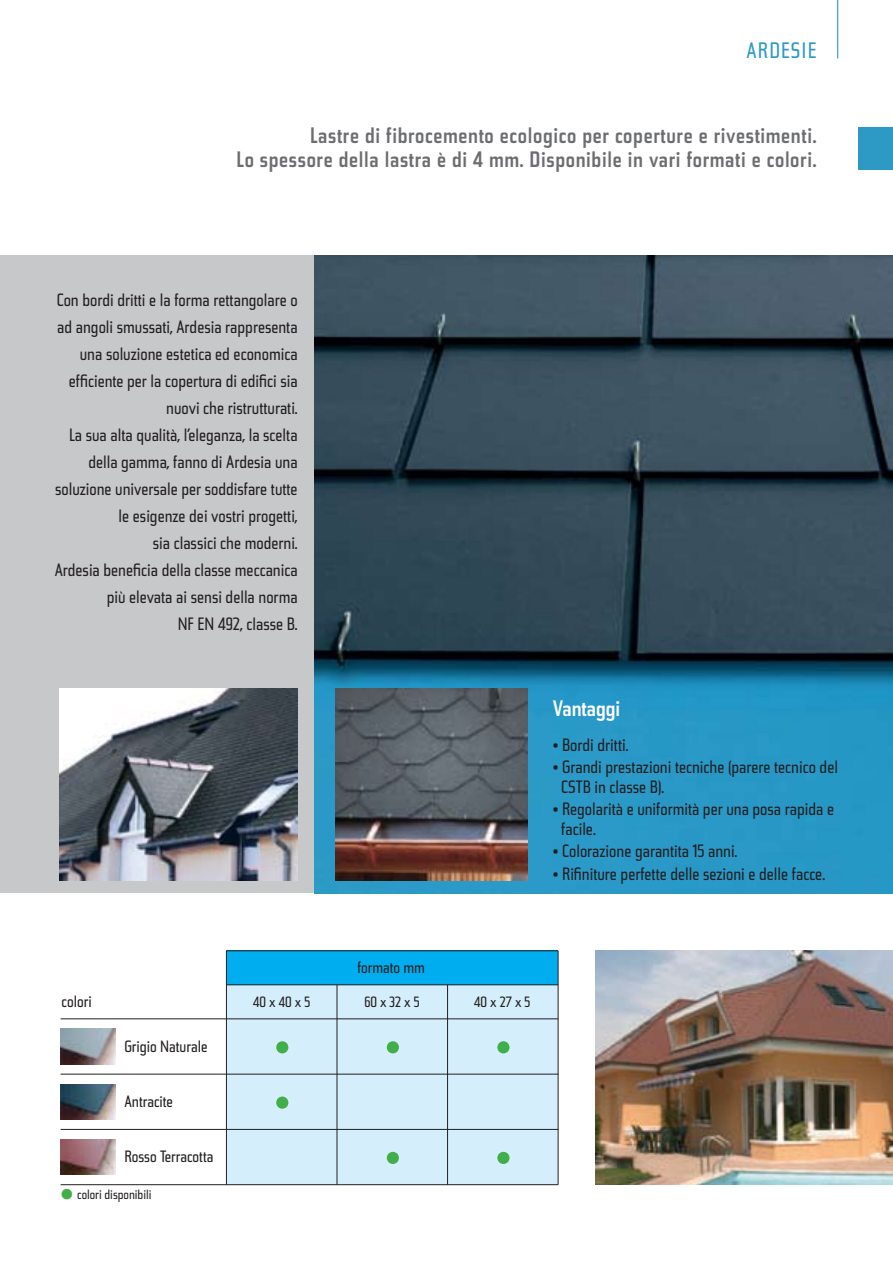
<style>
.page{position:relative;width:893px;height:1263px;background:#fff}
.page>*{position:absolute;margin:0;border:0;box-sizing:border-box;transform-origin:0 0}
.t1{font:500 expanded 22.5px/24px "Tasse";letter-spacing:.03em;color:#6c6d70;text-align:right}
.t2{font:500 expanded 22.5px "Tasse";color:#fff}
.t3{font:expanded 22.5px "Tasse";letter-spacing:.05em;color:#2d99c5}
.t4{font:expanded 18px/27px "Tasse";color:#231f20}
.t5{font:expanded 16.5px "Tasse";color:#231f20}
.t6{font:expanded 15px "Tasse";color:#231f20}
.t7{font:expanded 13.5px "Tasse";color:#231f20}
.s1{font-family:"Verdana";font-weight:700;font-stretch:normal;font-size:21px;color:#40ae49}
</style>
<div class="page">
<div style="left:0;top:255px;width:315px;height:638px;background:#c7c8ca"></div>
<img style="left:595px;top:950px;width:298px;height:234px">
<div style="left:859px;top:128px;width:34px;height:42px;background:#2d99c5"></div>
<hr style="left:837px;top:0;width:1px;height:58px;background:#2d99c5">
<img style="left:315px;top:255px;width:578px;height:638px">
<img style="left:336px;top:689px;width:191px;height:191px">
<img style="left:60px;top:689px;width:238px;height:191px">
<div style="left:226px;top:985px;width:332px;height:200px;background:#d4effb"></div>
<div style="left:226px;top:951px;width:332px;height:34px;background:#00aeef"></div>
<hr style="left:61px;top:1018px;width:497px;height:1px;background:#231f20">
<hr style="left:226px;top:984px;width:332px;height:1px;background:#231f20">
<hr style="left:226px;top:950px;width:332px;height:1px;background:#231f20">
<hr style="left:61px;top:1074px;width:497px;height:1px;background:#231f20">
<hr style="left:61px;top:1129px;width:497px;height:1px;background:#231f20">
<hr style="left:61px;top:1184px;width:497px;height:1px;background:#231f20">
<img style="left:61px;top:1029px;width:54px;height:35px">
<img style="left:61px;top:1084px;width:54px;height:35px">
<img style="left:61px;top:1139px;width:54px;height:35px">
<hr style="left:558px;top:951px;width:1px;height:234px;background:#231f20">
<hr style="left:447px;top:985px;width:1px;height:200px;background:#231f20">
<hr style="left:337px;top:985px;width:1px;height:200px;background:#231f20">
<hr style="left:226px;top:951px;width:1px;height:234px;background:#231f20">
<svg style="left:276px;top:1041px;width:12px;height:12px"></svg>
<svg style="left:276px;top:1096px;width:12px;height:13px"></svg>
<svg style="left:387px;top:1041px;width:12px;height:12px"></svg>
<svg style="left:387px;top:1152px;width:12px;height:12px"></svg>
<svg style="left:497px;top:1152px;width:12px;height:12px"></svg>
<svg style="left:497px;top:1041px;width:12px;height:12px"></svg>
<p class="t3" style="left:747px;top:38px;width:71px">ARDESIE</p>
<p class="t1" style="left:236px;top:124px;width:581px">Lastre di fibrocemento ecologico per coperture e rivestimenti.<br>Lo spessore della lastra è di 4 mm. Disponibile in vari formati e colori.</p>
<p class="t4" style="left:55px;top:287px;width:244px;text-align:right">Con bordi dritti e la forma rettangolare o ad angoli smussati, Ardesia rappresenta una soluzione estetica ed economica efficiente per la copertura di edifici sia nuovi che ristrutturati.<br>La sua alta qualità, l’eleganza, la scelta della gamma, fanno di Ardesia una soluzione universale per soddisfare tutte le esigenze dei vostri progetti,<br>sia classici che moderni.<br>Ardesia beneficia della classe meccanica più elevata ai sensi della norma<br>NF EN 492, classe B.</p>
<p class="t2" style="left:553px;top:696px;width:69px">Vantaggi</p>
<p class="t4" style="left:553px;top:731px;width:77px">• Bordi dritti.</p>
<p class="t4" style="left:561px;top:757px;width:278px;line-height:19.5px;text-indent:-8px">• Grandi prestazioni tecniche (parere tecnico del<br>CSTB in classe B).</p>
<p class="t4" style="left:561px;top:799px;width:274px;line-height:19.5px;text-indent:-8px">• Regolarità e uniformità per una posa rapida e facile.</p>
<p class="t4" style="left:553px;top:838px;width:186px">• Colorazione garantita 15 anni.</p>
<p class="t4" style="left:553px;top:860px;width:274px">• Rifiniture perfette delle sezioni e delle facce.</p>
<p class="t5" style="left:357px;top:958px;width:69px">formato mm</p>
<p class="t5" style="left:62px;top:992px;width:32px">colori</p>
<p class="t6" style="left:364px;top:994px;width:57px">60 x 32 x 5</p>
<p class="t6" style="left:474px;top:994px;width:58px">40 x 27 x 5</p>
<p class="t6" style="left:253px;top:994px;width:58px">40 x 40 x 5</p>
<p class="t5" style="left:124px;top:1037px;width:85px">Grigio Naturale</p>
<p class="t5" style="left:124px;top:1092px;width:50px">Antracite</p>
<p class="t5" style="left:124px;top:1148px;width:91px">Rosso Terracotta</p>
<p class="t7" style="left:60px;top:1187px;width:94px"><span class="s1">•</span> colori disponibili</p>
</div>
